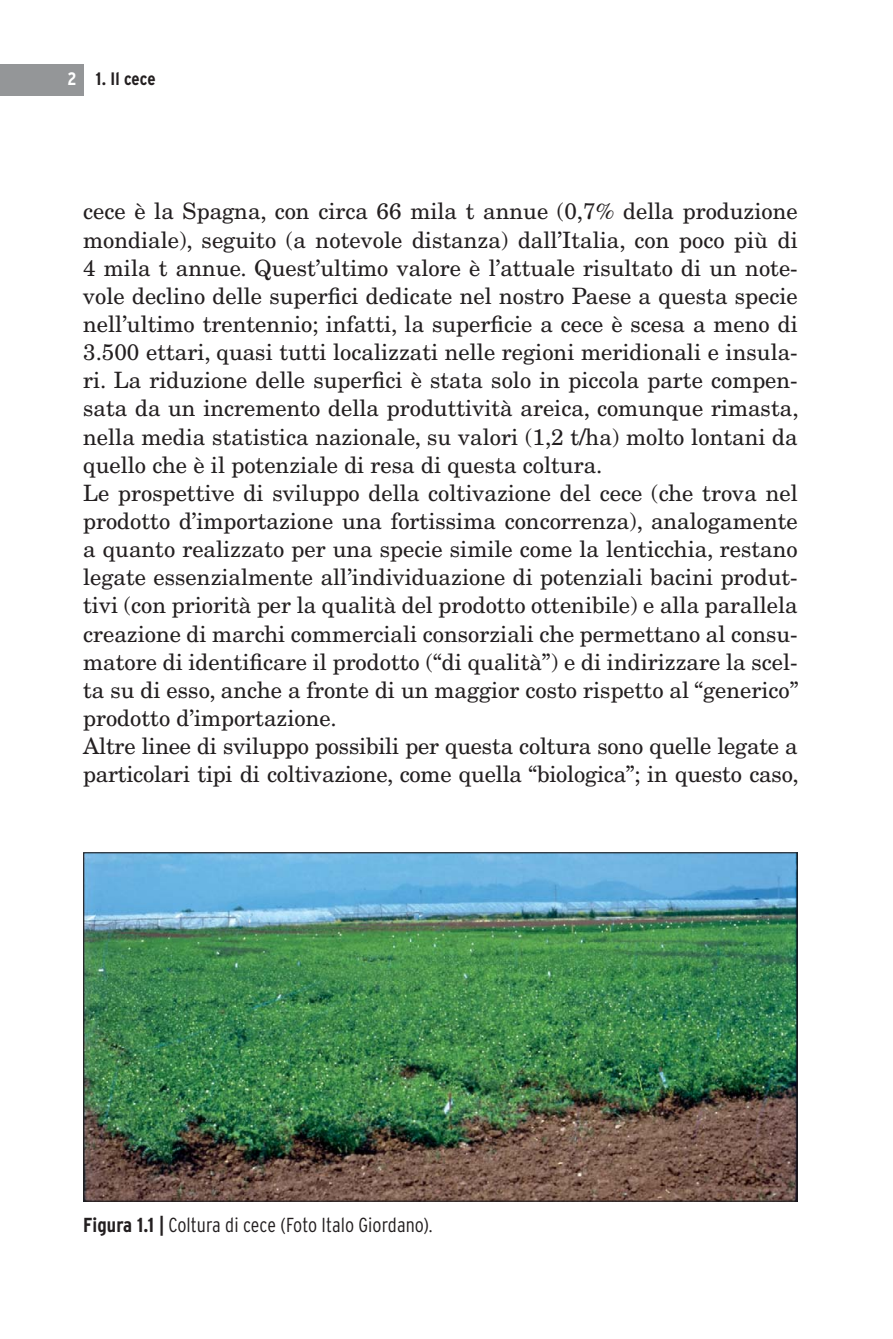
<style>
.page{position:relative;width:893px;height:1339px;background:#fff}
.page>*{position:absolute;margin:0;border:0;box-sizing:border-box;transform-origin:0 0}
.t1{font:22.5px/28.1px "New Century Schlbk LT Std";color:#231f20}
.t2{font:300 condensed 20.25px "Interstate";letter-spacing:.005em;color:#231f20}
.t3{font:700 condensed 18px "Interstate";color:#231f20}
.s1{color:#fff}
.s2{font-weight:700}
</style>
<div class="page">
<div style="left:0;top:64px;width:83px;height:32px;background:#949698"></div>
<img style="left:85px;top:854px;width:710px;height:345px">
<p class="t3" style="left:67px;top:72px;width:90px"><span class="s1">2</span> 1. Il cece</p>
<p class="t1" style="left:83px;top:199px;width:717px">cece è la Spagna, con circa 66 mila t annue (0,7% della produzione mondiale), seguito (a notevole distanza) dall’Italia, con poco più di 4 mila t annue. Quest’ultimo valore è l’attuale risultato di un note&shy;vole declino delle superfici dedicate nel nostro Paese a questa specie nell’ultimo trentennio; infatti, la superficie a cece è scesa a meno di 3.500 ettari, quasi tutti localizzati nelle regioni meridionali e insula&shy;ri. La riduzione delle superfici è stata solo in piccola parte compen&shy;sata da un incremento della produttività areica, comunque rimasta, nella media statistica nazionale, su valori (1,2 t/ha) molto lontani da quello che è il potenziale di resa di questa coltura.<br>Le prospettive di sviluppo della coltivazione del cece (che trova nel prodotto d’importazione una fortissima concorrenza), analogamente a quanto realizzato per una specie simile come la lenticchia, restano legate essenzialmente all’individuazione di potenziali bacini produt&shy;tivi (con priorità per la qualità del prodotto ottenibile) e alla parallela creazione di marchi commerciali consorziali che permettano al consu&shy;matore di identificare il prodotto (“di qualità”) e di indirizzare la scel&shy;ta su di esso, anche a fronte di un maggior costo rispetto al “generico” prodotto d’importazione.<br>Altre linee di sviluppo possibili per questa coltura sono quelle legate a particolari tipi di coltivazione, come quella “biologica”; in questo caso,</p>
<p class="t2" style="left:83px;top:1212px;width:351px"><span class="s2">Figura 1.1 |</span> Coltura di cece (Foto Italo Giordano).</p>
</div>
